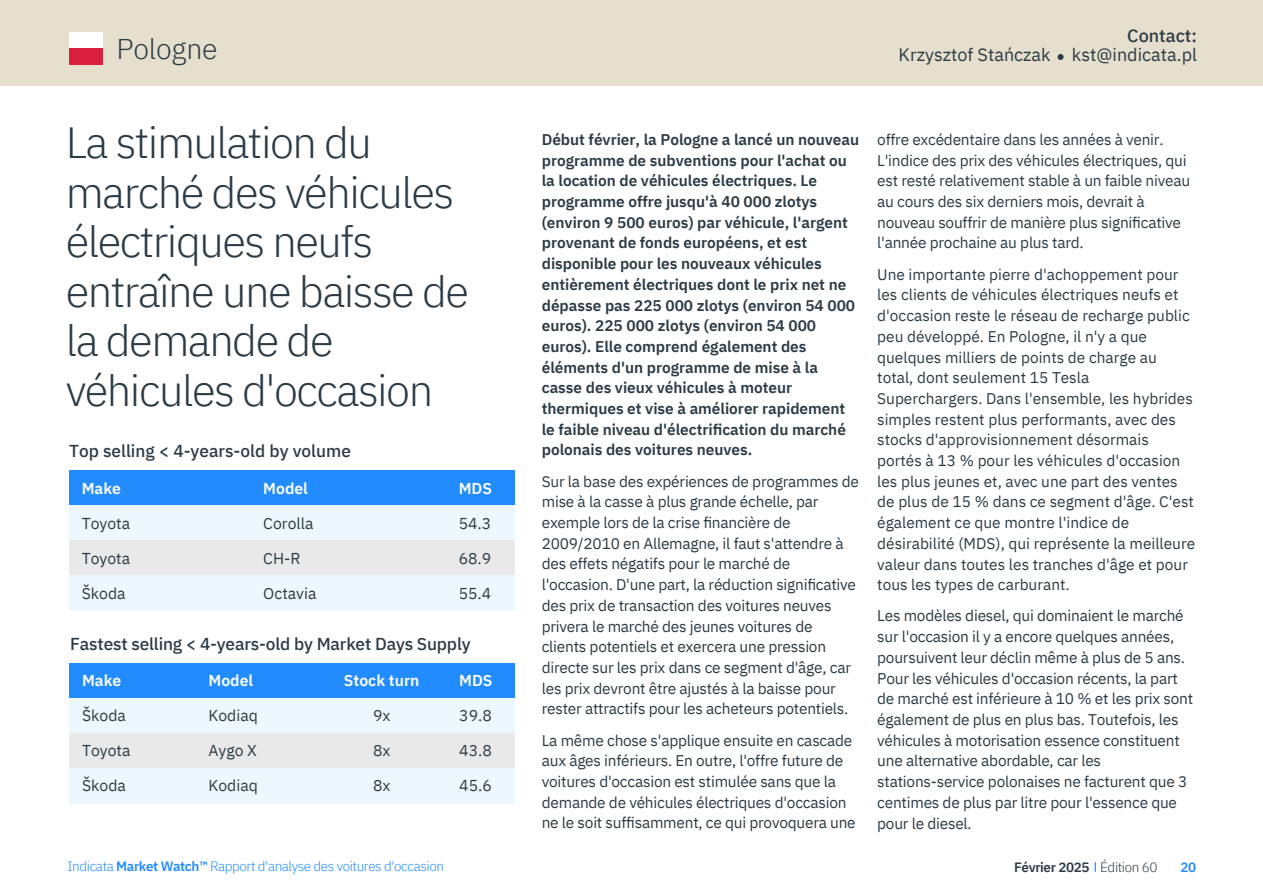
<style>
.page{position:relative;width:1263px;height:893px;background:#fff}
.page>*{position:absolute;margin:0;border:0;box-sizing:border-box;transform-origin:0 0}
.t1{font:300 43.5px/49.5px "IBM Plex Sans";letter-spacing:-.035em;color:#2c3b46}
.t2{font:300 28.5px "IBM Plex Sans";letter-spacing:-.01em;color:#2c3b46}
.t3{font:18px "IBM Plex Sans";color:#2c3b46}
.t4{font:500 18px "IBM Plex Sans";color:#2c3b46}
.t5{font:500 17.25px "IBM Plex Sans";letter-spacing:-.01em;color:#2c3b46}
.t6{font:15.75px "IBM Plex Sans";color:#2c3b46}
.t7{font:600 15.75px "IBM Plex Sans";color:#fff}
.t8{font:15.45px/20.7px "IBM Plex Sans";letter-spacing:-.015em;color:#2c3b46}
.t9{font:600 15.45px/20.7px "IBM Plex Sans";color:#2c3b46}
.t10{font:300 13.5px "IBM Plex Sans";letter-spacing:-.03em;color:#228cff}
.t11{font:600 13.5px "IBM Plex Sans";letter-spacing:-.03em;color:#2c3b46}
.t12{font:600 13.5px "IBM Plex Sans";color:#228cff}
.s1{font-weight:600}
.s2{font-weight:300}
</style>
<div class="page">
<div style="left:69px;top:470px;width:446px;height:35px;background:#228cff"></div>
<div style="left:69px;top:505px;width:446px;height:35px;background:#ecf8fe"></div>
<div style="left:69px;top:540px;width:446px;height:36px;background:#e9e9e9"></div>
<div style="left:69px;top:576px;width:446px;height:35px;background:#ecf8fe"></div>
<div style="left:69px;top:663px;width:446px;height:35px;background:#228cff"></div>
<div style="left:69px;top:698px;width:446px;height:35px;background:#ecf8fe"></div>
<div style="left:69px;top:733px;width:446px;height:35px;background:#e9e9e9"></div>
<div style="left:69px;top:768px;width:446px;height:35px;background:#ecf8fe"></div>
<div style="left:0;top:0;width:1263px;height:85px;background:#e6dfcd"></div>
<svg style="left:1057px;top:54px;width:6px;height:6px"></svg>
<div style="left:69px;top:32px;width:33px;height:17px;background:#fff"></div>
<div style="left:69px;top:49px;width:33px;height:16px;background:#db1f3e"></div>
<h2 class="t2" style="left:117px;top:28px;width:103px">Pologne</h2>
<p class="t4" style="left:1127px;top:28px;width:71px">Contact:</p>
<p class="t3" style="left:899px;top:41px;width:300px">Krzysztof Stańczak kst@indicata.pl</p>
<h1 class="t1" style="left:66px;top:117px;width:405px">La stimulation du marchÈ des vÈhicules<br>Èlectriques neufs entraÓne une baisse de la demande de vÈhicules d'occasion</h1>
<p class="t5" style="left:69px;top:437px;width:283px">Top selling &lt; 4-years-old by volume</p>
<p class="t7" style="left:82px;top:479px;width:41px">Make</p>
<p class="t6" style="left:82px;top:514px;width:50px">Toyota</p>
<p class="t6" style="left:82px;top:549px;width:50px">Toyota</p>
<p class="t6" style="left:82px;top:584px;width:45px">äkoda</p>
<p class="t9" style="left:542px;top:129px;width:319px">DÈbut fÈvrier, la Pologne a lancÈ un nouveau programme de subventions pour l'achat ou la location de vÈhicules Èlectriques. Le programme offre jusqu'‡ 40 000 zlotys (environ 9 500 euros) par vÈhicule, l'argent provenant de fonds europÈens, et est disponible pour les nouveaux vÈhicules entiËrement Èlectriques dont le prix net ne dÈpasse pas 225 000 zlotys (environ 54 000 euros). 225 000 zlotys (environ 54 000 euros). Elle comprend Ègalement des ÈlÈments d'un programme de mise ‡ la casse des vieux vÈhicules ‡ moteur thermiques et vise ‡ amÈliorer rapidement le faible niveau d'électrification du marché polonais des voitures neuves.</p>
<p class="t8" style="left:542px;top:471px;width:319px">Sur la base des expÈriences de programmes de mise ‡ la casse ‡ plus grande Èchelle, par exemple lors de la crise financière de 2009/2010 en Allemagne, il faut s'attendre ‡ des effets nÈgatifs pour le marchÈ de l'occasion. D'une part, la réduction significative des prix de transaction des voitures neuves privera le marchÈ des jeunes voitures de clients potentiels et exercera une pression directe sur les prix dans ce segment d'âge, car les prix devront Ítre ajustÈs ‡ la baisse pour rester attractifs pour les acheteurs potentiels.</p>
<p class="t8" style="left:542px;top:729px;width:315px">La mÍme chose s'applique ensuite en cascade aux âges inférieurs. En outre, l'offre future de voitures d'occasion est stimulÈe sans que la demande de vÈhicules Èlectriques d'occasion ne le soit suffisamment, ce qui provoquera une</p>
<p class="t8" style="left:877px;top:129px;width:314px">offre excÈdentaire dans les annÈes ‡ venir.<br>L'indice des prix des vÈhicules Èlectriques, qui est restÈ relativement stable ‡ un faible niveau au cours des six derniers mois, devrait ‡ nouveau souffrir de manière plus significative l'annÈe prochaine au plus tard.</p>
<p class="t8" style="left:877px;top:264px;width:319px">Une importante pierre d'achoppement pour les clients de vÈhicules Èlectriques neufs et d'occasion reste le rÈseau de recharge public peu dÈveloppÈ. En Pologne, il n'y a que quelques milliers de points de charge au total, dont seulement 15 Tesla Superchargers. Dans l'ensemble, les hybrides simples restent plus performants, avec des stocks d'approvisionnement dÈsormais portÈs ‡ 13 % pour les vÈhicules d'occasion les plus jeunes et, avec une part des ventes de plus de 15 % dans ce segment d'âge. C'est Ègalement ce que montre l'indice de dÈsirabilitÈ (MDS), qui reprÈsente la meilleure valeur dans toutes les tranches d'âge et pour tous les types de carburant.</p>
<p class="t8" style="left:877px;top:605px;width:317px">Les modËles diesel, qui dominaient le marchÈ sur l'occasion il y a encore quelques annÈes, poursuivent leur dÈclin mÍme ‡ plus de 5 ans.<br>Pour les vÈhicules d'occasion rÈcents, la part de marchÈ est infÈrieure ‡ 10 % et les prix sont Ègalement de plus en plus bas. Toutefois, les vÈhicules ‡ motorisation essence constituent une alternative abordable, car les stations-service polonaises ne facturent que 3 centimes de plus par litre pour l'essence que pour le diesel.</p>
<p class="t12" style="left:1180px;top:859px;width:17px">20</p>
<p class="t7" style="left:263px;top:479px;width:46px">Model</p>
<p class="t6" style="left:263px;top:514px;width:52px">Corolla</p>
<p class="t6" style="left:263px;top:549px;width:39px">CH-R</p>
<p class="t6" style="left:263px;top:584px;width:55px">Octavia</p>
<p class="t7" style="left:459px;top:479px;width:35px">MDS</p>
<p class="t6" style="left:459px;top:514px;width:34px">54.3</p>
<p class="t6" style="left:459px;top:549px;width:34px">68.9</p>
<p class="t6" style="left:459px;top:584px;width:34px">55.4</p>
<p class="t5" style="left:70px;top:630px;width:402px">Fastest selling &lt; 4-years-old by Market Days Supply</p>
<p class="t7" style="left:82px;top:671px;width:41px">Make</p>
<p class="t6" style="left:82px;top:706px;width:45px">äkoda</p>
<p class="t6" style="left:82px;top:741px;width:50px">Toyota</p>
<p class="t6" style="left:82px;top:776px;width:45px">äkoda</p>
<p class="t7" style="left:208px;top:671px;width:46px">Model</p>
<p class="t6" style="left:208px;top:706px;width:51px">Kodiaq</p>
<p class="t6" style="left:208px;top:741px;width:50px">Aygo X</p>
<p class="t6" style="left:208px;top:776px;width:51px">Kodiaq</p>
<p class="t7" style="left:344px;top:671px;width:77px">Stock turn</p>
<p class="t6" style="left:373px;top:706px;width:19px">9x</p>
<p class="t6" style="left:373px;top:741px;width:19px">8x</p>
<p class="t6" style="left:373px;top:776px;width:19px">8x</p>
<p class="t7" style="left:459px;top:671px;width:35px">MDS</p>
<p class="t6" style="left:459px;top:706px;width:34px">39.8</p>
<p class="t6" style="left:459px;top:741px;width:34px">43.8</p>
<p class="t6" style="left:459px;top:776px;width:34px">45.6</p>
<p class="t10" style="left:67px;top:858px;width:378px">Indicata <span class="s1">Market Watchô</span> Rapport d'analyse des voitures d'occasion</p>
<p class="t11" style="left:1014px;top:858px;width:145px">FÈvrier 2025 <span class="s2">…dition 60</span></p>
</div>
